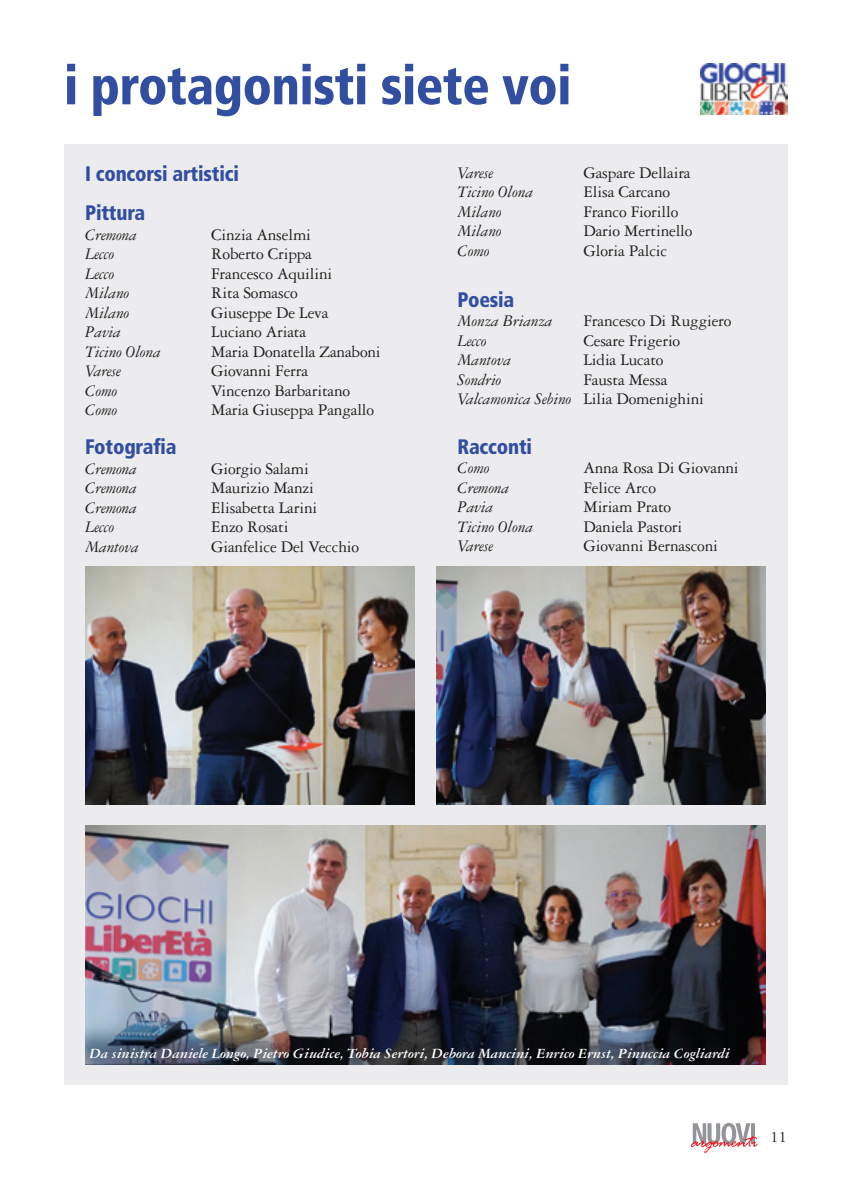
<style>
.page{position:relative;width:851px;height:1191px;background:#fff}
.page>*{position:absolute;margin:0;border:0;box-sizing:border-box;transform-origin:0 0}
.t1{font:900 condensed 54px "Frutiger LT Std";letter-spacing:-.01em;color:#324ea1;scale:.95 1}
.t2{font:900 condensed 21px/39px "Frutiger LT Std";letter-spacing:-.01em;color:#324ea1;scale:.95 1}
.t3{font:17.25px/19.5px "Garamond 3 LT Std";letter-spacing:-.01em;color:#231f20}
.t4{font:italic 17.25px "Garamond 3 LT Std";letter-spacing:-.01em;color:#231f20}
.t5{font:16.5px "Garamond 3 LT Std";color:#231f20}
.t6{font:italic 700 15px "Garamond 3 LT Std";letter-spacing:-.01em;color:#fff}
.s1{font-style:italic}
</style>
<div class="page">
<svg style="left:691px;top:1122px;width:66px;height:31px"></svg>
<div style="left:64px;top:144px;width:723px;height:940px;background:#ececee"></div>
<img style="left:85px;top:825px;width:680px;height:239px">
<img style="left:85px;top:567px;width:330px;height:238px">
<img style="left:436px;top:567px;width:329px;height:238px">
<img style="left:700px;top:64px;width:87px;height:51px">
<h1 class="t1" style="left:64px;top:53px;width:535px">i protagonisti siete voi</h1>
<p class="t2" style="left:85px;top:154px;width:163px">I concorsi artistici<br>Pittura</p>
<p class="t4" style="left:85px;top:225px;width:53px">Cremona</p>
<p class="t3" style="left:211px;top:225px;width:101px">Cinzia Anselmi</p>
<p class="t4" style="left:85px;top:245px;width:31px">Lecco</p>
<p class="t3" style="left:211px;top:244px;width:102px">Roberto Crippa</p>
<p class="t4" style="left:85px;top:264px;width:31px">Lecco</p>
<p class="t3" style="left:211px;top:264px;width:123px">Francesco Aquilini</p>
<p class="t4" style="left:85px;top:284px;width:46px">Milano</p>
<p class="t3" style="left:211px;top:283px;width:88px">Rita Somasco</p>
<p class="t4" style="left:85px;top:303px;width:46px">Milano</p>
<p class="t3" style="left:211px;top:303px;width:119px">Giuseppe De Leva</p>
<p class="t4" style="left:85px;top:323px;width:37px">Pavia</p>
<p class="t3" style="left:211px;top:322px;width:97px">Luciano Ariata</p>
<p class="t4" style="left:85px;top:342px;width:77px">Ticino Olona</p>
<p class="t3" style="left:211px;top:342px;width:171px">Maria Donatella Zanaboni</p>
<p class="t4" style="left:85px;top:362px;width:37px">Varese</p>
<p class="t3" style="left:211px;top:361px;width:98px">Giovanni Ferra</p>
<p class="t4" style="left:85px;top:381px;width:34px">Como</p>
<p class="t3" style="left:211px;top:381px;width:141px">Vincenzo Barbaritano</p>
<p class="t4" style="left:85px;top:401px;width:34px">Como</p>
<p class="t3" style="left:211px;top:400px;width:164px">Maria Giuseppa Pangallo</p>
<p class="t2" style="left:85px;top:427px;width:98px">Fotografia</p>
<p class="t4" style="left:85px;top:459px;width:53px">Cremona</p>
<p class="t3" style="left:211px;top:459px;width:99px">Giorgio Salami</p>
<p class="t4" style="left:85px;top:479px;width:53px">Cremona</p>
<p class="t3" style="left:211px;top:478px;width:104px">Maurizio Manzi</p>
<p class="t4" style="left:85px;top:498px;width:53px">Cremona</p>
<p class="t3" style="left:211px;top:498px;width:108px">Elisabetta Larini</p>
<p class="t4" style="left:85px;top:518px;width:31px">Lecco</p>
<p class="t3" style="left:211px;top:517px;width:79px">Enzo Rosati</p>
<p class="t4" style="left:85px;top:537px;width:55px">Mantova</p>
<p class="t3" style="left:211px;top:537px;width:149px">Gianfelice Del Vecchio</p>
<p class="t4" style="left:457px;top:163px;width:37px">Varese</p>
<p class="t3" style="left:583px;top:163px;width:109px">Gaspare Dellaira</p>
<p class="t4" style="left:457px;top:183px;width:77px">Ticino Olona</p>
<p class="t3" style="left:583px;top:182px;width:88px">Elisa Carcano</p>
<p class="t4" style="left:457px;top:202px;width:46px">Milano</p>
<p class="t3" style="left:583px;top:202px;width:96px">Franco Fiorillo</p>
<p class="t4" style="left:457px;top:222px;width:46px">Milano</p>
<p class="t3" style="left:583px;top:221px;width:111px">Dario Mertinello</p>
<p class="t4" style="left:457px;top:241px;width:34px">Como</p>
<p class="t3" style="left:583px;top:241px;width:85px">Gloria Palcic</p>
<p class="t2" style="left:457px;top:280px;width:61px">Poesia</p>
<p class="t4" style="left:457px;top:312px;width:97px">Monza Brianza</p>
<p class="t3" style="left:583px;top:311px;width:149px">Francesco Di Ruggiero</p>
<p class="t4" style="left:457px;top:331px;width:31px">Lecco</p>
<p class="t3" style="left:583px;top:331px;width:98px">Cesare Frigerio</p>
<p class="t4" style="left:457px;top:351px;width:55px">Mantova</p>
<p class="t3" style="left:583px;top:350px;width:82px">Lidia Lucato</p>
<p class="t4" style="left:457px;top:370px;width:45px">Sondrio</p>
<p class="t3" style="left:457px;top:370px;width:248px;text-indent:126px">Fausta Messa<br><span class="s1">Valcamonica Sebino</span> Lilia Domenighini</p>
<p class="t2" style="left:457px;top:427px;width:80px">Racconti</p>
<p class="t4" style="left:457px;top:459px;width:34px">Como</p>
<p class="t3" style="left:583px;top:458px;width:157px">Anna Rosa Di Giovanni</p>
<p class="t4" style="left:457px;top:478px;width:53px">Cremona</p>
<p class="t3" style="left:583px;top:478px;width:74px">Felice Arco</p>
<p class="t4" style="left:457px;top:498px;width:37px">Pavia</p>
<p class="t3" style="left:583px;top:497px;width:89px">Miriam Prato</p>
<p class="t4" style="left:457px;top:517px;width:77px">Ticino Olona</p>
<p class="t3" style="left:583px;top:517px;width:100px">Daniela Pastori</p>
<p class="t4" style="left:457px;top:537px;width:37px">Varese</p>
<p class="t3" style="left:583px;top:536px;width:136px">Giovanni Bernasconi</p>
<p class="t6" style="left:89px;top:1045px;width:642px">Da sinistra Daniele Longo, Pietro Giudice, Tobia Sertori, Debora Mancini, Enrico Ernst, Pinuccia Cogliardi</p>
<p class="t5" style="left:770px;top:1128px;width:18px">11</p>
</div>
